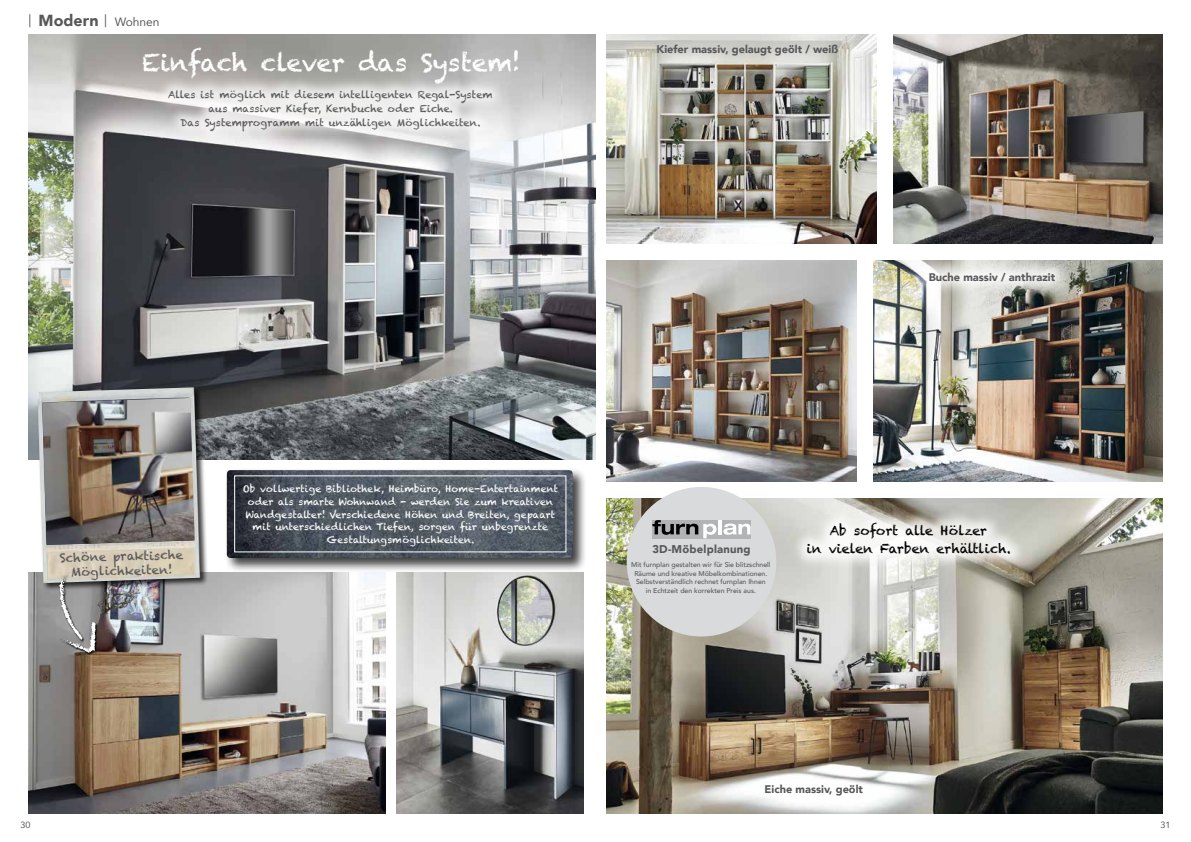
<style>
.page{position:relative;width:1191px;height:842px;background:#fff}
.page>*{position:absolute;margin:0;border:0;box-sizing:border-box;transform-origin:0 0}
.t1{font:24.6px "Chalkduster";color:#fff}
.t2{font:900 16px "Avenir";color:#58585a}
.t3{font:13px/18px "Chalkduster";color:#000;text-align:center}
.t4{font:12.1px/14.5px "Chalkduster";color:#58585a;text-align:center}
.t5{font:900 11.2px "Avenir";letter-spacing:.02em;color:#58585a}
.t6{font:900 11px "Avenir";color:#58585a}
.t7{font:10px/14px "Chalkduster";color:#58585a;text-align:center}
.t8{font:9.6px/12.8px "Chalkduster";color:#fff;text-align:center}
.t9{font:9px "Avenir";color:#58585a}
.t10{font:500 6.9px/8.6px "Avenir";color:#58585a;text-align:center}
.s1{font-weight:400;font-size:13px}
.s2{font-weight:400;font-size:12px}
</style>
<div class="page">
<img style="left:607px;top:499px;width:555px;height:315px">
<img style="left:607px;top:261px;width:249px;height:221px">
<img style="left:607px;top:34px;width:269px;height:210px">
<img style="left:873px;top:261px;width:289px;height:221px">
<img style="left:28px;top:573px;width:358px;height:241px">
<img style="left:893px;top:34px;width:269px;height:210px">
<div style="left:913px;top:256px;width:157px;height:41px;background:#fff;opacity:.85"></div>
<img style="left:28px;top:34px;width:567px;height:425px">
<div style="left:791px;top:507px;width:235px;height:63px;background:#fff;opacity:.85"></div>
<div style="left:224px;top:468px;width:363px;height:105px;background:#000;opacity:.75"></div>
<img style="left:227px;top:470px;width:346px;height:88px">
<div style="left:155px;top:76px;width:350px;height:68px;background:#fff;opacity:.75"></div>
<div style="left:36px;top:386px;width:172px;height:205px;background:#000;opacity:.75"></div>
<img style="left:37px;top:387px;width:163px;height:196px">
<img style="left:42px;top:398px;width:153px;height:147px">
<svg style="left:58px;top:571px;width:41px;height:85px"></svg>
<svg style="left:58px;top:571px;width:39px;height:82px;background:#9e9d9b"></svg>
<img style="left:397px;top:573px;width:186px;height:241px">
<div style="left:626px;top:487px;width:150px;height:149px;background:#d9dadb;border-radius:50%"></div>
<div style="left:652px;top:520px;width:98px;height:18px;background:#b1b3b4"></div>
<svg style="left:652px;top:520px;width:64px;height:18px"></svg>
<hr style="left:718px;top:520px;width:4px;height:14px;background:#fff">
<svg style="left:723px;top:524px;width:27px;height:11px"></svg>
<h2 class="t2" style="left:28px;top:7px;width:133px"><span class="s1">|</span> Modern <span class="s1">|</span> <span class="s2">Wohnen</span></h2>
<h1 class="t1" style="left:142px;top:48px;width:380px">Einfach clever das System!</h1>
<p class="t7" style="left:168px;top:87px;width:326px">Alles ist möglich mit diesem intelligenten Regal-System aus massiver Kiefer, Kernbuche oder Eiche.<br>Das Systemprogramm mit unzähligen Möglichkeiten.</p>
<p class="t6" style="left:656px;top:40px;width:183px">Kiefer massiv, gelaugt geölt / weiß</p>
<p class="t6" style="left:928px;top:267px;width:128px">Buche massiv / anthrazit</p>
<p class="t8" style="left:243px;top:482px;width:317px">Ob vollwertige Bibliothek, Heimbüro, Home-Entertainment oder als smarte Wohnwand - werden Sie zum kreativen Wandgestalter! Verschiedene Höhen und Breiten, gepaart mit unterschiedlichen Tiefen, sorgen für unbegrenzte Gestaltungsmöglichkeiten.</p>
<p class="t4" style="left:60px;top:550px;width:125px;rotate:-1deg">Schöne praktische<br>Möglichkeiten!</p>
<p class="t5" style="left:652px;top:539px;width:100px">3D-Möbelplanung</p>
<p class="t10" style="left:631px;top:560px;width:141px">Mit furnplan gestalten wir für Sie blitzschnell Räume und kreative Möbelkombinationen.<br>Selbstverständlich rechnet furnplan Ihnen<br>in Echtzeit den korrekten Preis aus.</p>
<h3 class="t3" style="left:807px;top:522px;width:205px">Ab sofort alle Hölzer<br>in vielen Farben erhältlich.</h3>
<p class="t6" style="left:764px;top:780px;width:100px">Eiche massiv, geölt</p>
<p class="t9" style="left:21px;top:818px;width:12px">30</p>
<p class="t9" style="left:1160px;top:818px;width:12px">31</p>
</div>
